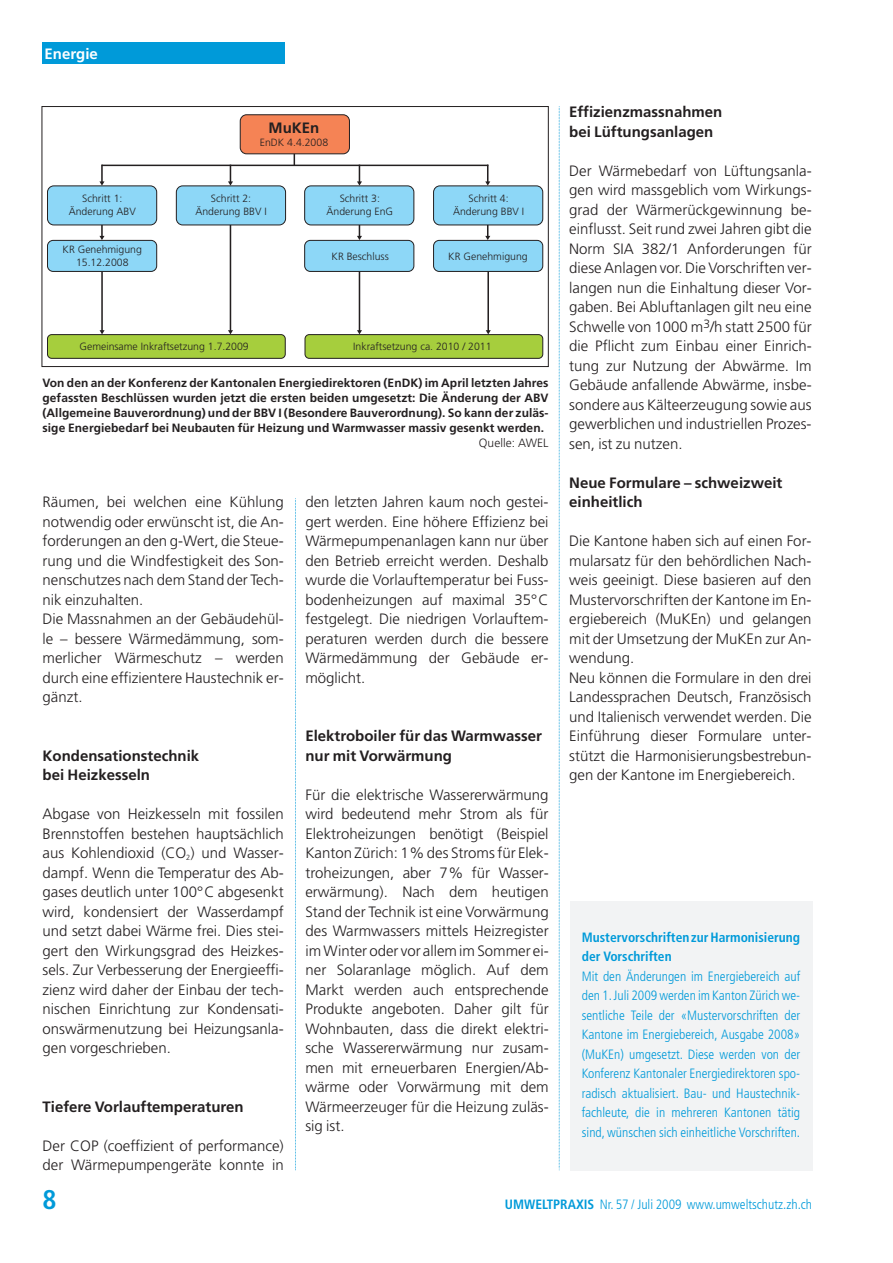
<style>
.page{position:relative;width:893px;height:1263px;background:#fff}
.page>*{position:absolute;margin:0;border:0;box-sizing:border-box;transform-origin:0 0}
.t1{font:700 condensed 27px "Frutiger LT Std";color:#009ad9}
.t2{font:300 15px/19.5px "Frutiger LT Std";color:#231f20;text-align:justify}
.t3{font:700 15px/19.5px "Frutiger LT Std";color:#231f20}
.t4{font:700 15px "Frutiger LT Std";color:#fff}
.t5{font:300 condensed 13.5px/19.5px "Frutiger LT Std";color:#009ad9;text-align:justify}
.t6{font:700 condensed 13.5px/19.5px "Frutiger LT Std";color:#009ad9}
.t7{font:700 12px/15px "Frutiger LT Std";letter-spacing:.005em;color:#231f20;text-align:justify}
.t8{font:300 12px "Frutiger LT Std";letter-spacing:.005em;color:#231f20}
.t9{font:300 10.5px/12.6px "Frutiger LT Std";color:#231f20;text-align:center}
.s1{font-weight:700}
</style>
<div class="page">
<svg style="left:559px;top:106px;width:1px;height:1064px"></svg>
<svg style="left:295px;top:498px;width:1px;height:672px"></svg>
<div style="left:43px;top:43px;width:242px;height:21px;background:#009ad9"></div>
<div style="left:570px;top:901px;width:242px;height:269px;background:#f2f3f4"></div>
<div style="left:240px;top:115px;width:109px;height:39px;background:#f58355;border-radius:6px"></div>
<div style="left:240px;top:115px;width:110px;height:39px;border:1px solid #231f20;border-radius:6px"></div>
<div style="left:47px;top:186px;width:110px;height:39px;background:#8dd7f7;border-radius:6px"></div>
<div style="left:47px;top:186px;width:110px;height:39px;border:1px solid #231f20;border-radius:6px"></div>
<div style="left:176px;top:186px;width:110px;height:39px;background:#8dd7f7;border-radius:6px"></div>
<div style="left:176px;top:186px;width:110px;height:39px;border:1px solid #231f20;border-radius:6px"></div>
<div style="left:305px;top:186px;width:109px;height:39px;background:#8dd7f7;border-radius:6px"></div>
<div style="left:304px;top:186px;width:110px;height:39px;border:1px solid #231f20;border-radius:6px"></div>
<div style="left:434px;top:186px;width:109px;height:39px;background:#8dd7f7;border-radius:6px"></div>
<div style="left:433px;top:186px;width:110px;height:39px;border:1px solid #231f20;border-radius:6px"></div>
<div style="left:47px;top:240px;width:110px;height:31px;background:#8dd7f7;border-radius:6px"></div>
<div style="left:47px;top:240px;width:110px;height:32px;border:1px solid #231f20;border-radius:6px"></div>
<div style="left:47px;top:335px;width:238px;height:23px;background:#a6ce3d;border-radius:4px"></div>
<div style="left:47px;top:334px;width:238px;height:25px;border:1px solid #231f20;border-radius:4px"></div>
<div style="left:305px;top:335px;width:238px;height:23px;background:#a6ce3d;border-radius:4px"></div>
<div style="left:305px;top:334px;width:238px;height:25px;border:1px solid #231f20;border-radius:4px"></div>
<div style="left:305px;top:240px;width:109px;height:31px;background:#8dd7f7;border-radius:6px"></div>
<div style="left:304px;top:240px;width:110px;height:32px;border:1px solid #231f20;border-radius:6px"></div>
<div style="left:434px;top:240px;width:109px;height:31px;background:#8dd7f7;border-radius:6px"></div>
<div style="left:433px;top:240px;width:110px;height:32px;border:1px solid #231f20;border-radius:6px"></div>
<hr style="left:102px;top:165px;width:386px;height:1px;background:#231f20">
<svg style="left:99px;top:165px;width:6px;height:21px"></svg>
<svg style="left:485px;top:165px;width:5px;height:21px"></svg>
<svg style="left:357px;top:166px;width:5px;height:20px"></svg>
<svg style="left:99px;top:225px;width:6px;height:15px"></svg>
<svg style="left:485px;top:225px;width:5px;height:15px"></svg>
<svg style="left:357px;top:225px;width:5px;height:15px"></svg>
<svg style="left:228px;top:166px;width:5px;height:20px"></svg>
<hr style="left:230px;top:225px;width:1px;height:106px;background:#231f20">
<svg style="left:228px;top:330px;width:5px;height:4px"></svg>
<hr style="left:101px;top:271px;width:2px;height:60px;background:#231f20">
<svg style="left:100px;top:330px;width:5px;height:4px"></svg>
<hr style="left:359px;top:271px;width:1px;height:60px;background:#231f20">
<svg style="left:357px;top:330px;width:5px;height:4px"></svg>
<hr style="left:487px;top:271px;width:2px;height:60px;background:#231f20">
<svg style="left:486px;top:330px;width:5px;height:4px"></svg>
<div style="left:42px;top:106px;width:507px;height:261px;border:1px solid #231f20"></div>
<p class="t4" style="left:45px;top:47px;width:55px">Energie</p>
<p class="t3" style="left:269px;top:120px;width:52px">MuKEn</p>
<p class="t9" style="left:260px;top:137px;width:70px">EnDK 4.4.2008</p>
<p class="t9" style="left:195px;top:193px;width:73px">Schritt 2:<br>Änderung BBV I</p>
<p class="t9" style="left:327px;top:193px;width:68px">Schritt 3:<br>Änderung EnG</p>
<p class="t9" style="left:453px;top:193px;width:73px">Schritt 4:<br>Änderung BBV I</p>
<p class="t9" style="left:69px;top:193px;width:69px">Schritt 1:<br>Änderung ABV</p>
<p class="t9" style="left:63px;top:244px;width:81px">KR Genehmigung<br>15.12.2008</p>
<p class="t9" style="left:332px;top:251px;width:59px">KR Beschluss</p>
<p class="t9" style="left:448px;top:251px;width:81px">KR Genehmigung</p>
<p class="t9" style="left:80px;top:341px;width:171px">Gemeinsame Inkraftsetzung 1.7.2009</p>
<p class="t9" style="left:353px;top:341px;width:140px">Inkraftsetzung ca. 2010 / 2011</p>
<p class="t7" style="left:43px;top:376px;width:507px">Von den an der Konferenz der Kantonalen Energiedirektoren (EnDK) im April letzten Jahres gefassten Beschlüssen wurden jetzt die ersten beiden umgesetzt: Die Änderung der ABV (Allgemeine Bauverordnung) und der BBV I (Besondere Bauverordnung). So kann der zuläs&shy;sige Energiebedarf bei Neubauten für Heizung und Warmwasser massiv gesenkt werden.</p>
<p class="t8" style="left:479px;top:438px;width:71px">Quelle: AWEL</p>
<p class="t2" style="left:43px;top:493px;width:243px;text-align:left">Räumen, bei welchen eine Kühlung notwendig oder erwünscht ist, die An&shy;forderungen an den g-Wert, die Steue&shy;rung und die Windfestigkeit des Son&shy;nenschutzes nach dem Stand der Tech&shy;nik einzuhalten.<br>Die Massnahmen an der Gebäudehül&shy;le – bessere Wärmedämmung, som&shy;merlicher Wärmeschutz – werden durch eine effizientere Haustechnik er&shy;gänzt.</p>
<p class="t3" style="left:43px;top:747px;width:158px">Kondensationstechnik bei Heizkesseln</p>
<p class="t2" style="left:43px;top:805px;width:243px">Abgase von Heizkesseln mit fossilen Brennstoffen bestehen hauptsächlich aus Kohlendioxid (CO<sub>2</sub>) und Wasser&shy;dampf. Wenn die Temperatur des Ab&shy;gases deutlich unter 100°C abgesenkt wird, kondensiert der Wasserdampf und setzt dabei Wärme frei. Dies stei&shy;gert den Wirkungsgrad des Heizkes&shy;sels. Zur Verbesserung der Energieeffi&shy;zienz wird daher der Einbau der tech&shy;nischen Einrichtung zur Kondensati&shy;onswärmenutzung bei Heizungsanla&shy;gen vorgeschrieben.</p>
<p class="t3" style="left:43px;top:1098px;width:203px">Tiefere Vorlauftemperaturen</p>
<p class="t2" style="left:43px;top:1137px;width:243px">Der COP (coeffizient of performance) der Wärmepumpengeräte konnte in</p>
<p class="t2" style="left:305px;top:493px;width:245px">den letzten Jahren kaum noch gestei&shy;gert werden. Eine höhere Effizienz bei Wärmepumpenanlagen kann nur über den Betrieb erreicht werden. Deshalb wurde die Vorlauftemperatur bei Fuss&shy;bodenheizungen auf maximal 35°C festgelegt. Die niedrigen Vorlauftem&shy;peraturen werden durch die bessere Wärmedämmung der Gebäude er&shy;möglicht.</p>
<p class="t3" style="left:305px;top:727px;width:238px">Elektroboiler für das Warmwasser nur mit Vorwärmung</p>
<p class="t2" style="left:305px;top:786px;width:245px">Für die elektrische Wassererwärmung wird bedeutend mehr Strom als für Elektroheizungen benötigt (Beispiel Kanton Zürich: 1% des Stroms für Elek&shy;troheizungen, aber 7% für Wasser&shy;erwärmung). Nach dem heutigen Stand der Technik ist eine Vorwärmung des Warmwassers mittels Heizregister imWinter oder vor allem im Sommer ei&shy;ner Solaranlage möglich. Auf dem Markt werden auch entsprechende Produkte angeboten. Daher gilt für Wohnbauten, dass die direkt elektri&shy;sche Wassererwärmung nur zusam&shy;men mit erneuerbaren Energien/Ab&shy;wärme oder Vorwärmung mit dem Wärmeerzeuger für die Heizung zuläs&shy;sig ist.</p>
<p class="t3" style="left:569px;top:103px;width:155px">Effizienzmassnahmen bei Lüftungsanlagen</p>
<p class="t2" style="left:569px;top:162px;width:244px">Der Wärmebedarf von Lüftungsanla&shy;gen wird massgeblich vom Wirkungs&shy;grad der Wärmerückgewinnung be&shy;einflusst. Seit rund zwei Jahren gibt die Norm SIA 382/1 Anforderungen für diese Anlagen vor. Die Vorschriften ver&shy;langen nun die Einhaltung dieser Vor&shy;gaben. Bei Abluftanlagen gilt neu eine Schwelle von 1000 m<sup>3</sup>/h statt 2500 für die Pflicht zum Einbau einer Einrich&shy;tung zur Nutzung der Abwärme. Im Gebäude anfallende Abwärme, insbe&shy;sondere aus Kälteerzeugung sowie aus gewerblichen und industriellen Prozes&shy;sen, ist zu nutzen.</p>
<p class="t3" style="left:569px;top:474px;width:215px">Neue Formulare – schweizweit einheitlich</p>
<p class="t2" style="left:569px;top:532px;width:244px;text-align:left">Die Kantone haben sich auf einen For&shy;mularsatz für den behördlichen Nach&shy;weis geeinigt. Diese basieren auf den Mustervorschriften der Kantone im En&shy;ergiebereich (MuKEn) und gelangen mit der Umsetzung der MuKEn zur An&shy;wendung.<br>Neu können die Formulare in den drei Landessprachen Deutsch, Französisch und Italienisch verwendet werden. Die Einführung dieser Formulare unter&shy;stützt die Harmonisierungsbestrebun&shy;gen der Kantone im Energiebereich.</p>
<p class="t6" style="left:582px;top:928px;width:220px">Mustervorschriften zurHarmonisierung der Vorschriften</p>
<p class="t5" style="left:582px;top:967px;width:220px">Mit den Änderungen im Energiebereich auf den 1.Juli 2009 werden im Kanton Zürich we&shy;sentliche Teile der «Mustervorschriften der Kantone im Energiebereich, Ausgabe 2008» (MuKEn) umgesetzt. Diese werden von der Konferenz Kantonaler Energiedirektoren spo&shy;radisch aktualisiert. Bau- und Haustechnik&shy;fachleute, die in mehreren Kantonen tätig sind, wünschen sich einheitliche Vorschriften.</p>
<h1 class="t1" style="left:43px;top:1189px;width:16px">8</h1>
<p class="t5" style="left:505px;top:1196px;width:309px"><span class="s1">UMWELTPRAXIS</span> Nr. 57 / Juli 2009 www.umweltschutz.zh.ch</p>
</div>
